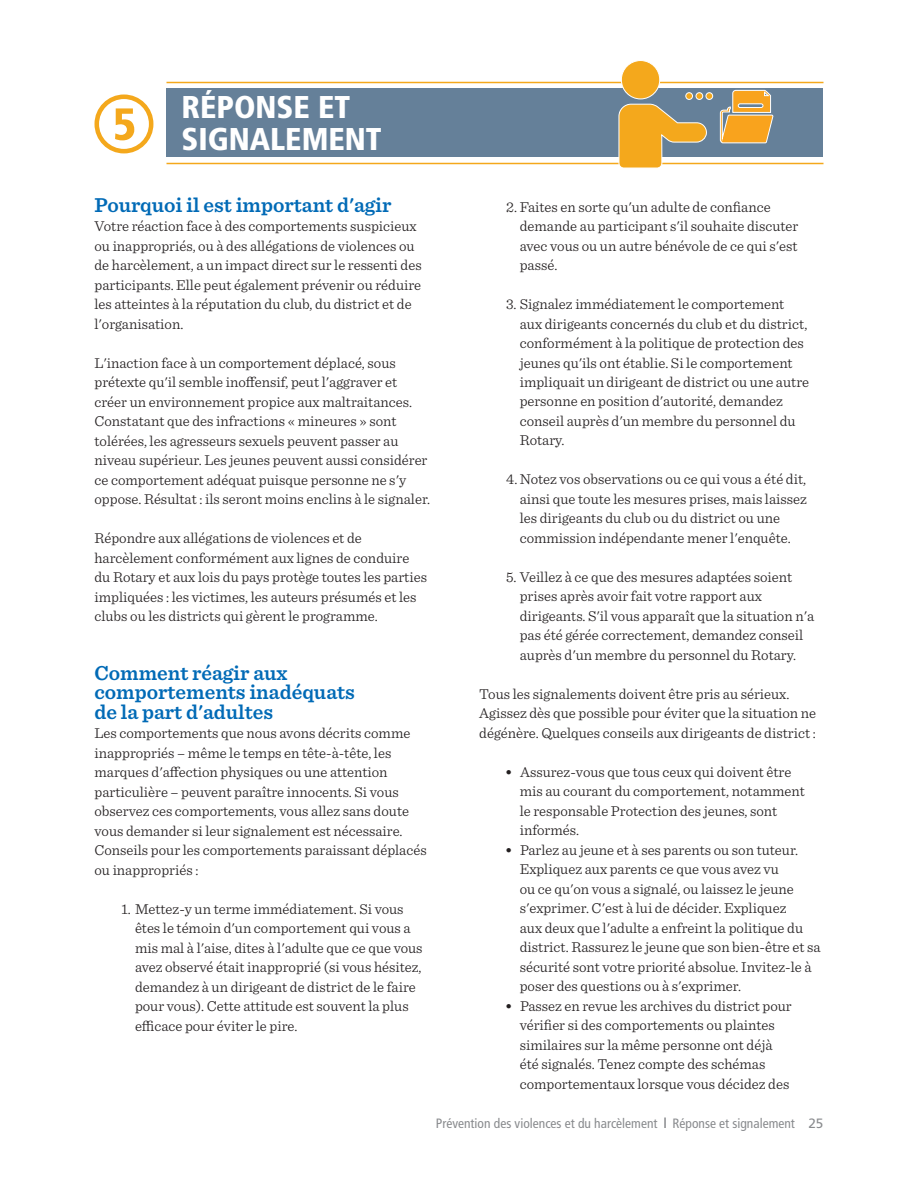
<style>
.page{position:relative;width:918px;height:1188px;background:#fff}
.page>*{position:absolute;margin:0;border:0;box-sizing:border-box;transform-origin:0 0}
.t1{font:900 condensed 31.5px/31.5px "Frutiger LT Std";color:#fff}
.t2{font:600 21px/19.5px "Sentinel";color:#016ab6}
.t3{font:300 15px/19.5px "Sentinel";color:#231f20}
.t4{font:condensed 13.5px "Frutiger LT Std";color:#898b8e}
.s1{font-weight:600}
.s2{font-stretch:normal}
</style>
<div class="page">
<svg style="left:664px;top:1118px;width:2px;height:10px"></svg>
<div style="left:94px;top:95px;width:59px;height:58px;border:5px solid #f4a81c;border-radius:50%"></div>
<svg style="left:115px;top:108px;width:19px;height:32px"></svg>
<div style="left:166px;top:88px;width:658px;height:70px;background:#658099"></div>
<hr style="left:166px;top:163px;width:658px;height:1px;background:#f4a81c">
<hr style="left:166px;top:82px;width:658px;height:1px;background:#f4a81c">
<svg style="left:720px;top:90px;width:54px;height:54px"></svg>
<div style="left:621px;top:61px;width:39px;height:38px;background:#f4a81c;border-radius:50%"></div>
<div style="left:621px;top:60px;width:39px;height:39px;border:1px solid #fff;border-radius:50%"></div>
<svg style="left:618px;top:103px;width:89px;height:65px"></svg>
<div style="left:686px;top:93px;width:7px;height:6px;background:#f4a81c;border-radius:50%"></div>
<div style="left:685px;top:92px;width:8px;height:8px;border:1px solid #fff;border-radius:50%"></div>
<div style="left:696px;top:93px;width:7px;height:6px;background:#f4a81c;border-radius:50%"></div>
<div style="left:696px;top:92px;width:7px;height:8px;border:1px solid #fff;border-radius:50%"></div>
<div style="left:706px;top:93px;width:7px;height:6px;background:#f4a81c;border-radius:50%"></div>
<div style="left:706px;top:92px;width:7px;height:8px;border:1px solid #fff;border-radius:50%"></div>
<h1 class="t1" style="left:182px;top:91px;width:202px">RÉPONSE ET<br>SIGNALEMENT</h1>
<h2 class="t2" style="left:94px;top:194px;width:299px">Pourquoi il est important d'agir</h2>
<p class="t3" style="left:94px;top:215px;width:329px">Votre réaction face à des comportements suspicieux ou inappropriés, ou à des allégations de violences ou de harcèlement, a un impact direct sur le ressenti des participants. Elle peut également prévenir ou réduire les atteintes à la réputation du club, du district et de l'organisation.</p>
<p class="t3" style="left:94px;top:352px;width:337px">L'inaction face à un comportement déplacé, sous prétexte qu'il semble inoffensif, peut l'aggraver et créer un environnement propice aux maltraitances.<br>Constatant que des infractions « mineures » sont tolérées, les agresseurs sexuels peuvent passer au niveau supérieur. Les jeunes peuvent aussi considérer ce comportement adéquat puisque personne ne s'y oppose. Résultat : ils seront moins enclins à le signaler.</p>
<p class="t3" style="left:94px;top:527px;width:334px">Répondre aux allégations de violences et de harcèlement conformément aux lignes de conduire du Rotary et aux lois du pays protège toutes les parties impliquées : les victimes, les auteurs présumés et les clubs ou les districts qui gèrent le programme.</p>
<h2 class="t2" style="left:94px;top:662px;width:262px">Comment réagir aux comportements inadéquats de la part d'adultes</h2>
<p class="t3" style="left:94px;top:722px;width:334px">Les comportements que nous avons décrits comme inappropriés – même le temps en tête-à-tête, les marques d'affection physiques ou une attention particulière – peuvent paraître innocents. Si vous observez ces comportements, vous allez sans doute vous demander si leur signalement est nécessaire.<br>Conseils pour les comportements paraissant déplacés ou inappropriés :</p>
<p class="t3" style="left:135px;top:898px;width:289px;text-indent:-14px">1. Mettez-y un terme immédiatement. Si vous êtes le témoin d'un comportement qui vous a mis mal à l'aise, dites à l'adulte que ce que vous avez observé était inapproprié (si vous hésitez, demandez à un dirigeant de district de le faire pour vous). Cette attitude est souvent la plus efficace pour éviter le pire.</p>
<p class="t3" style="left:520px;top:196px;width:280px;text-indent:-14px">2. Faites en sorte qu'un adulte de confiance demande au participant s'il souhaite discuter avec vous ou un autre bénévole de ce qui s'est passé.</p>
<p class="t3" style="left:520px;top:293px;width:291px;text-indent:-14px">3. Signalez immédiatement le comportement aux dirigeants concernés du club et du district, conformément à la politique de protection des jeunes qu'ils ont établie. Si le comportement impliquait un dirigeant de district ou une autre personne en position d'autorité, demandez conseil auprès d'un membre du personnel du Rotary.</p>
<p class="t3" style="left:520px;top:469px;width:289px;text-indent:-14px">4. Notez vos observations ou ce qui vous a été dit, ainsi que toute les mesures prises, mais laissez les dirigeants du club ou du district ou une commission indépendante mener l'enquête.</p>
<p class="t3" style="left:520px;top:566px;width:296px;text-indent:-14px">5. Veillez à ce que des mesures adaptées soient prises après avoir fait votre rapport aux dirigeants. S'il vous apparaît que la situation n'a pas été gérée correctement, demandez conseil auprès d'un membre du personnel du Rotary.</p>
<p class="t3" style="left:479px;top:683px;width:339px">Tous les signalements doivent être pris au sérieux.<br>Agissez dès que possible pour éviter que la situation ne dégénère. Quelques conseils aux dirigeants de district :</p>
<p class="t3" style="left:520px;top:761px;width:287px;text-indent:-15px"><span class="s1">•</span> Assurez-vous que tous ceux qui doivent être mis au courant du comportement, notamment le responsable Protection des jeunes, sont informés.</p>
<p class="t3" style="left:520px;top:839px;width:302px;text-indent:-15px"><span class="s1">•</span> Parlez au jeune et à ses parents ou son tuteur.<br>Expliquez aux parents ce que vous avez vu<br>ou ce qu'on vous a signalé, ou laissez le jeune s'exprimer. C'est à lui de décider. Expliquez<br>aux deux que l'adulte a enfreint la politique du district. Rassurez le jeune que son bien-être et sa sécurité sont votre priorité absolue. Invitez-le à poser des questions ou à s'exprimer.</p>
<p class="t3" style="left:520px;top:995px;width:274px;text-indent:-15px"><span class="s1">•</span> Passez en revue les archives du district pour vérifier si des comportements ou plaintes similaires sur la même personne ont déjà été signalés. Tenez compte des schémas comportementaux lorsque vous décidez des</p>
<p class="t4" style="left:436px;top:1115px;width:389px">Prévention des violences et du harcèlement Réponse et signalement <span class="s2">25</span></p>
</div>
